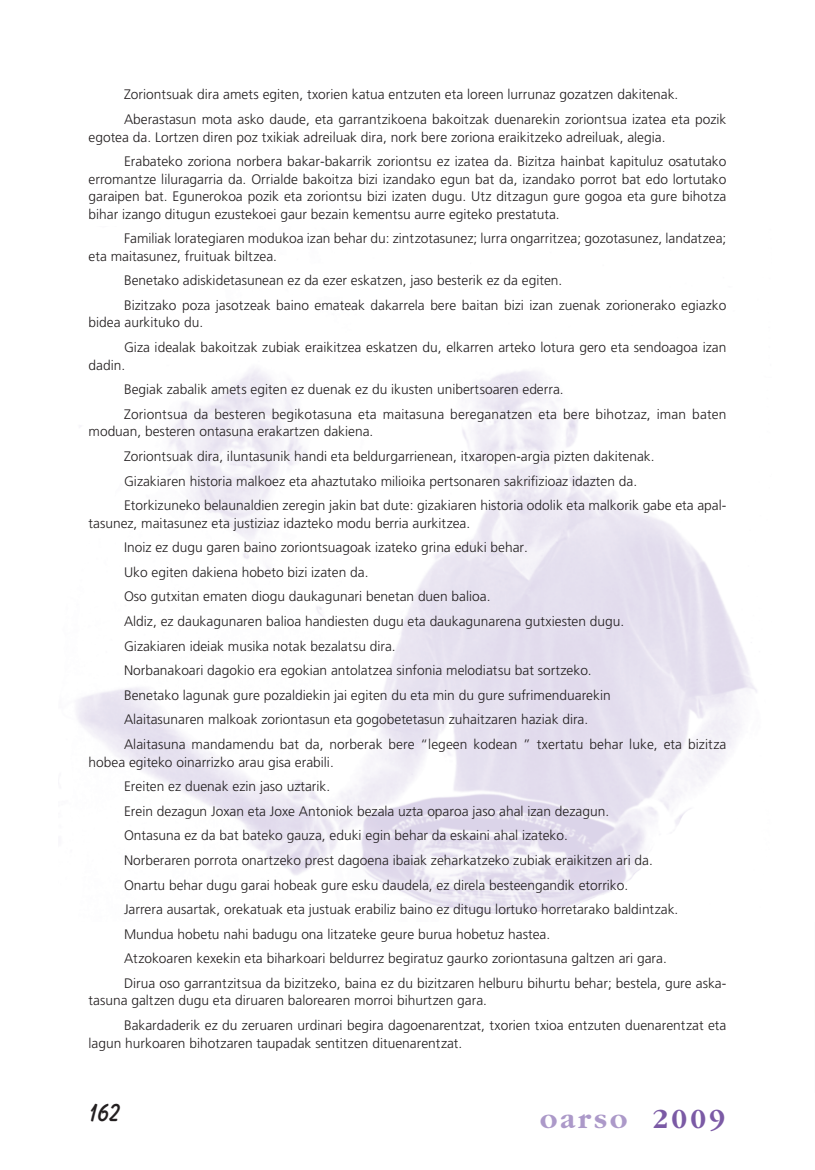
<style>
.page{position:relative;width:815px;height:1170px;background:#fff}
.page>*{position:absolute;margin:0;border:0;box-sizing:border-box;transform-origin:0 0}
.t1{font:700 28.75px "Garamond";letter-spacing:.1em;color:#ac99c9}
.t2{font:700 25px "Balloon BT";color:#231f20}
.t3{font:300 13.75px/24.6px "Frutiger";color:#231f20}
.s1{color:#7b5aa5}
</style>
<div class="page">
<img style="left:76px;top:368px;width:681px;height:546px">
<p class="t3" style="left:124px;top:83px;width:604px">Zoriont suak dira amet s egiten, t xorien katua ent zuten eta loreen lurrunaz gozat zen dakitenak.<br>Aberastasun mota asko daude, eta garrant zikoena bakoit zak duenarekin zoriont sua izatea eta pozik</p>
<p class="t3" style="left:124px;top:125px;width:604px;text-indent:-35px">egotea da. Lort zen diren poz t xikiak adreiluak dira, nork bere zoriona eraikit zeko adreiluak, alegia.<br>Erabateko zoriona norbera bakar-bakarrik zoriont su ez izatea da. Bizit za hainbat kapituluz osatutako</p>
<p class="t3" style="left:89px;top:171px;width:639px;line-height:17.5px;text-align:justify">erromant ze liluragarria da. Orrialde bakoit za bizi izandako egun bat da, izandako porrot bat edo lortutako garaipen bat. Egunerokoa pozik eta zoriont su bizi izaten dugu. Ut z dit zagun gure gogoa eta gure bihot za bihar izango ditugun ezustekoei gaur bezain kement su aurre egiteko prestatuta.</p>
<p class="t3" style="left:89px;top:230px;width:639px;line-height:17.5px;text-indent:35px">Familiak lorategiaren modukoa izan behar du: zint zotasunez; lurra ongarrit zea; gozotasunez, landat zea; eta maitasunez, fruituak bilt zea.</p>
<p class="t3" style="left:124px;top:269px;width:604px">Benetako adiskidetasunean ez da ezer eskat zen, jaso besterik ez da egiten.<br>Bizit zako poza jasot zeak baino emateak dakarrela bere baitan bizi izan zuenak zorionerako egiazko</p>
<p class="t3" style="left:124px;top:311px;width:604px;text-indent:-35px">bidea aurkituko du.<br>Giza idealak bakoit zak zubiak eraikit zea eskat zen du, elkarren arteko lotura gero eta sendoagoa izan</p>
<p class="t3" style="left:124px;top:353px;width:604px;text-indent:-35px">dadin.<br>Begiak zabalik amet s egiten ez duenak ez du ikusten unibert soaren ederra.<br>Zoriont sua da besteren begikotasuna eta maitasuna bereganat zen eta bere bihot zaz, iman baten</p>
<p class="t3" style="left:124px;top:420px;width:604px;text-indent:-35px">moduan, besteren ontasuna erakart zen dakiena.<br>Zoriont suak dira, iluntasunik handi eta beldurgarrienean, it xaropen-argia pizten dakitenak.<br>Gizakiaren historia malkoez eta ahaztutako milioika pert sonaren sakrifizioaz idazten da.<br>Etorkizuneko belaunaldien zeregin jakin bat dute: gizakiaren historia odolik eta malkorik gabe eta apal-</p>
<p class="t3" style="left:124px;top:511px;width:604px;text-indent:-35px">tasunez, maitasunez eta justiziaz idazteko modu berria aurkit zea.<br>Inoiz ez dugu garen baino zoriont suagoak izateko grina eduki behar.<br>Uko egiten dakiena hobeto bizi izaten da.<br>Oso gut xitan ematen diogu daukagunari benetan duen balioa.<br>Aldiz, ez daukagunaren balioa handiesten dugu eta daukagunarena gut xiesten dugu.<br>Gizakiaren ideiak musika notak bezalat su dira.<br>Norbanakoari dagokio era egokian antolat zea sinfonia melodiat su bat sort zeko.<br>Benetako lagunak gure pozaldiekin jai egiten du eta min du gure sufrimenduarekin<br>Alaitasunaren malkoak zoriontasun eta gogobetetasun zuhait zaren haziak dira.<br>Alaitasuna mandamendu bat da, norberak bere “legeen kodean ” t xertatu behar luke, eta bizit za</p>
<p class="t3" style="left:124px;top:750px;width:604px;text-indent:-35px">hobea egiteko oinarrizko arau gisa erabili.<br>Ereiten ez duenak ezin jaso uztarik.<br>Erein dezagun Joxan eta Joxe Antoniok bezala uzta oparoa jaso ahal izan dezagun.<br>Ontasuna ez da bat bateko gauza, eduki egin behar da eskaini ahal izateko.<br>Norberaren porrota onart zeko prest dagoena ibaiak zeharkat zeko zubiak eraikit zen ari da.<br>Onartu behar dugu garai hobeak gure esku daudela, ez direla besteengandik etorriko.<br>Jarrera ausartak, orekatuak eta justuak erabiliz baino ez ditugu lortuko horretarako baldint zak.<br>Mundua hobetu nahi badugu ona lit zateke geure burua hobetuz hastea.<br>At zokoaren kexekin eta biharkoari beldurrez begiratuz gaurko zoriontasuna galt zen ari gara.<br>Dirua oso garrant zit sua da bizit zeko, baina ez du bizit zaren helburu bihurtu behar; bestela, gure aska-</p>
<p class="t3" style="left:124px;top:988px;width:604px;text-indent:-35px">tasuna galt zen dugu eta diruaren balorearen morroi bihurt zen gara.<br>Bakardaderik ez du zeruaren urdinari begira dagoenarent zat, t xorien t xioa ent zuten duenarent zat eta</p>
<p class="t3" style="left:89px;top:1031px;width:375px">lagun hurkoaren bihot zaren taupadak sentit zen dituenarent zat.</p>
<h2 class="t2" style="left:90px;top:1097px;width:32px">162</h2>
<h1 class="t1" style="left:540px;top:1107px;width:187px">oarso <span class="s1">2009</span></h1>
</div>
